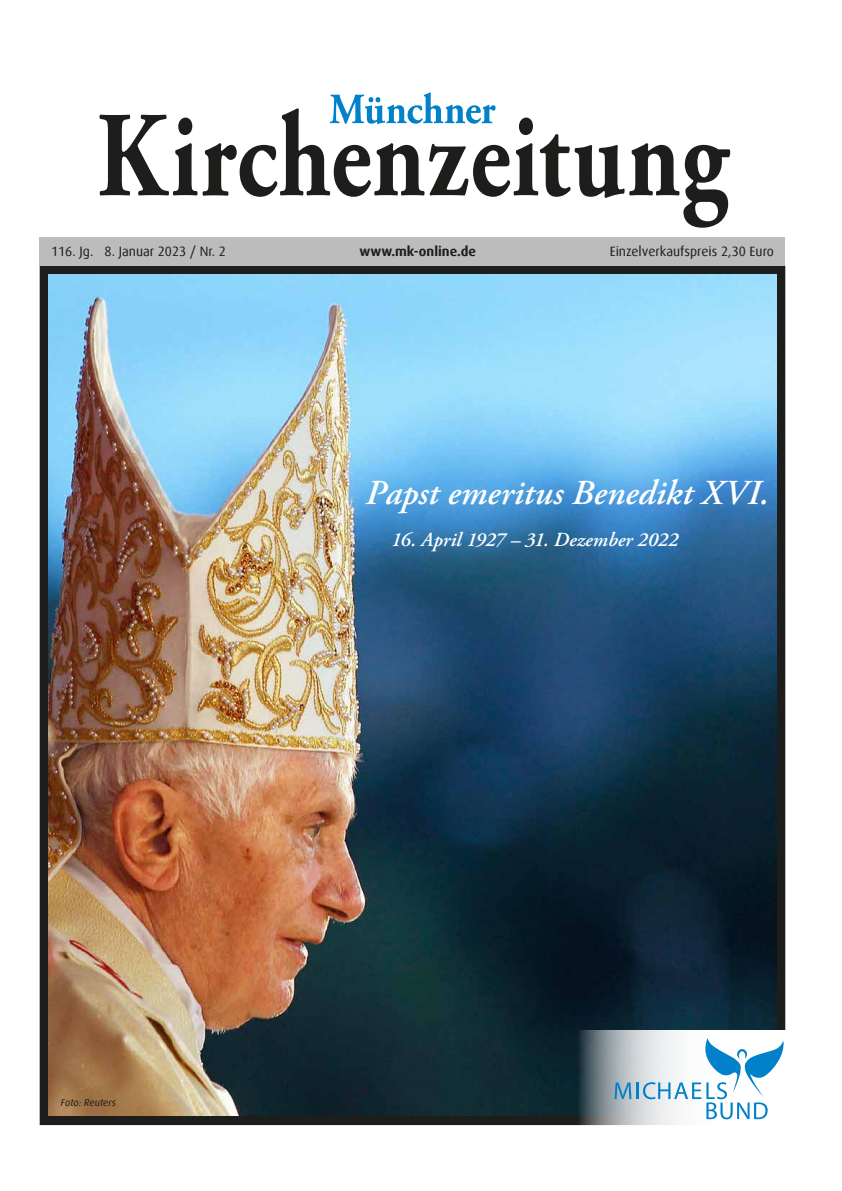
<style>
.page{position:relative;width:842px;height:1191px;background:#fff}
.page>*{position:absolute;margin:0;border:0;box-sizing:border-box;transform-origin:0 0}
.t1{font:italic 600 35px "Adobe Garamond Pro";letter-spacing:.005em;color:#fff}
.t2{font:italic 600 20px "Adobe Garamond Pro";color:#fff}
.t3{font:13.5px "Dax Offc Pro";color:#1d1d1b}
.t4{font:700 13.5px "Dax Offc Pro";color:#1d1d1b}
.t5{font:italic 10px "Dax Offc Pro";letter-spacing:-.005em;color:#1d1d1b}
</style>
<div class="page">
<div style="left:40px;top:266px;width:745px;height:859px;border:10px solid #1d1d1b"></div>
<img style="left:48px;top:274px;width:729px;height:841px">
<div style="left:40px;top:238px;width:745px;height:28px;background:#bcbcbc"></div>
<svg style="left:99px;top:108px;width:631px;height:120px"></svg>
<svg style="left:330px;top:92px;width:166px;height:32px"></svg>
<svg style="left:578px;top:1030px;width:207px;height:96px"></svg>
<svg style="left:614px;top:1082px;width:17px;height:17px"></svg>
<svg style="left:637px;top:1038px;width:147px;height:81px"></svg>
<p class="t3" style="left:51px;top:243px;width:176px">116. Jg. 8. Januar 2023 / Nr. 2</p>
<p class="t4" style="left:360px;top:243px;width:118px">www.mk-online.de</p>
<p class="t3" style="left:610px;top:243px;width:166px">Einzelverkaufspreis 2,30 Euro</p>
<p class="t5" style="left:61px;top:1096px;width:57px">Foto: Reuters</p>
<h1 class="t1" style="left:366px;top:472px;width:405px">Papst emeritus Benedikt XVI.</h1>
<h2 class="t2" style="left:391px;top:528px;width:289px">16. April 1927 – 31. Dezember 2022</h2>
</div>
